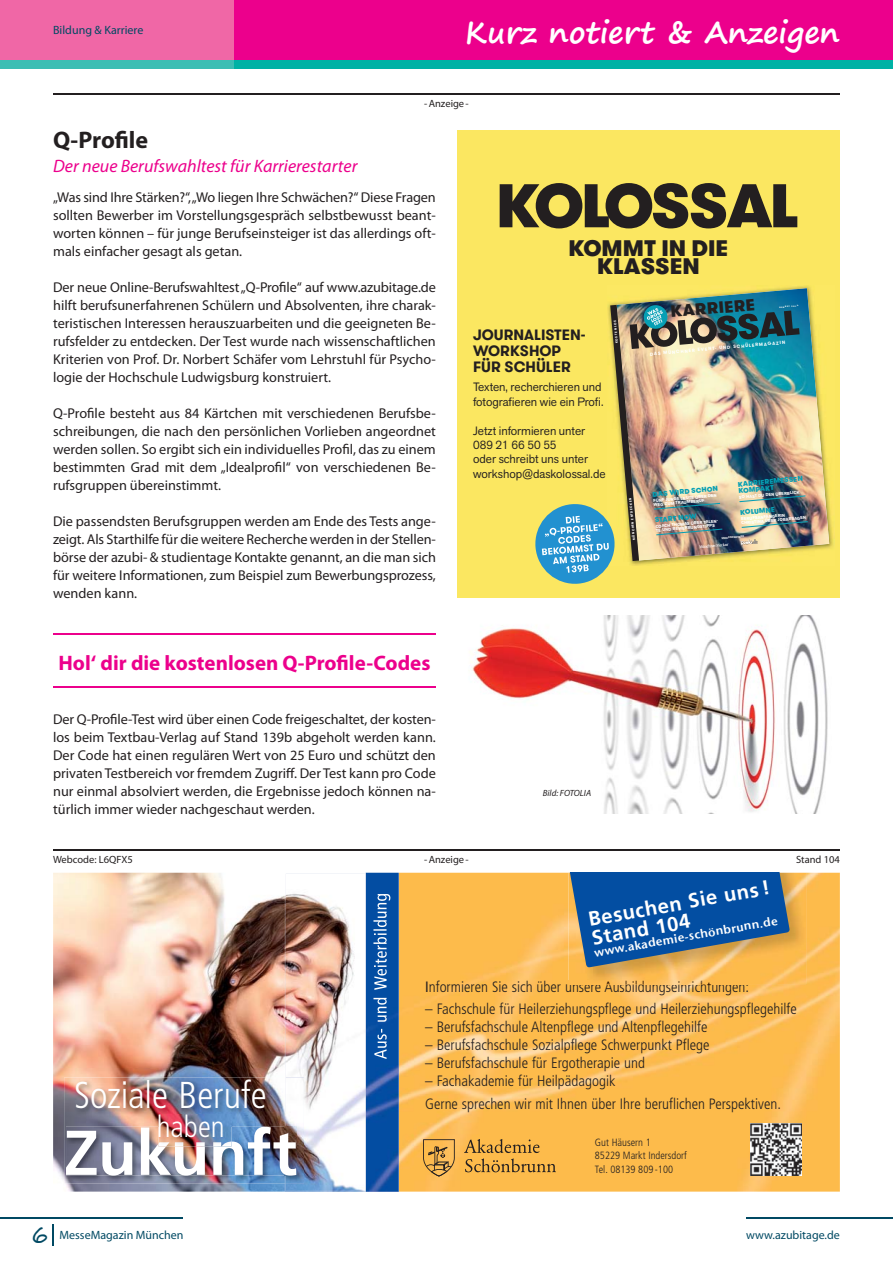
<style>
.page{position:relative;width:893px;height:1263px;background:#fff}
.page>*{position:absolute;margin:0;border:0;box-sizing:border-box;transform-origin:0 0}
.t1{font:700 63.15px "Frutiger";letter-spacing:-.01em;color:#fff}
.t2{font:300 condensed 37.5px "Frutiger";color:#fff}
.t3{font:700 30px "Segoe Print";color:#fff}
.t4{font:300 condensed 30px "Frutiger";color:#fff}
.t5{font:700 24px "Myriad Pro";letter-spacing:-.005em;color:#231f20}
.t6{font:900 22.5px/18px "GT Walsheim";color:#231f20;text-align:center}
.t7{font:700 21px "Myriad Pro";color:#ec008c}
.t8{font:700 20.25px/19.2px "Frutiger";color:#fff}
.t9{font:italic 18px "Myriad Pro";color:#ec008c}
.t10{font:900 16.35px "GT Walsheim";color:#231f20}
.t11{font:300 condensed 15px/22.5px "Frutiger";color:#231f20}
.t12{font:700 15px/15.8px "GT Walsheim";color:#231f20}
.t13{font:300 condensed 15px "Frutiger";color:#1e0f00}
.t14{font:14.25px/18px "Myriad Pro";color:#231f20;text-align:justify}
.t15{font:600 12.15px "Stone Sans";color:#fff}
.t16{font:12px/14.4px "Akzid Grtsk Next";color:#231f20}
.t17{font:12px "Myriad Pro";color:#004963}
.t18{font:300 condensed 10.5px/13.5px "Frutiger";color:#231f20}
.t19{font:10.5px "Myriad Pro";color:#231f20}
.t20{font:italic 9px "Myriad Pro";color:#231f20}
.t21{font:900 6.9px/6.6px "GT Walsheim";color:#069fb4}
.t22{font:700 4.5px "GT Walsheim";color:#fff}
.t23{font:700 4.2px/4.2px "Akzid Grtsk Next";color:#fff}
.t24{font:700 3.15px "GT Walsheim";color:#fff}
.t25{font:700 2.55px "GT Walsheim";color:#fff}
.t26{font:900 1.95px "GT Walsheim";color:#fff}
.s1{font-weight:400}
.s2{color:#1c0800}
.s3{color:#1d0d00}
.s4{color:#1c0a00}
.s5{color:#1f1100}
.s6{font-family:"Segoe Print";font-size:24px}
</style>
<div class="page">
<hr style="left:52px;top:1224px;width:2px;height:22px;background:#004963">
<hr style="left:0;top:1218px;width:183px;height:1px;background:#004963">
<hr style="left:746px;top:1218px;width:147px;height:1px;background:#004963">
<div style="left:234px;top:0;width:659px;height:60px;background:#ec008c"></div>
<div style="left:234px;top:60px;width:659px;height:8px;background:#00b2a5"></div>
<div style="left:0;top:0;width:234px;height:60px;background:#f067a6"></div>
<div style="left:0;top:60px;width:234px;height:8px;background:#3bbeb4"></div>
<hr style="left:53px;top:850px;width:787px;height:1px;background:#231f20">
<hr style="left:53px;top:633px;width:383px;height:2px;background:#ec008c">
<hr style="left:53px;top:686px;width:383px;height:2px;background:#ec008c">
<div style="left:457px;top:130px;width:383px;height:468px;background:#fbe761"></div>
<img style="left:617px;top:288px;width:212px;height:262px">
<svg style="left:500px;top:183px;width:297px;height:45px"></svg>
<hr style="left:53px;top:94px;width:787px;height:1px;background:#231f20">
<img style="left:53px;top:873px;width:787px;height:319px">
<svg style="left:390px;top:873px;width:9px;height:319px;fill:#034da2"></svg>
<svg style="left:367px;top:873px;width:23px;height:319px"></svg>
<img style="left:285px;top:873px;width:81px;height:319px">
<img style="left:366px;top:873px;width:1px;height:319px">
<img style="left:568px;top:873px;width:238px;height:111px">
<img style="left:568px;top:981px;width:180px;height:3px">
<svg style="left:568px;top:873px;width:222px;height:95px"></svg>
<svg style="left:423px;top:1139px;width:32px;height:38px"></svg>
<svg style="left:464px;top:1139px;width:92px;height:33px"></svg>
<img style="left:750px;top:1124px;width:52px;height:51px">
<img style="left:64px;top:1077px;width:240px;height:106px">
<img style="left:285px;top:1077px;width:1px;height:106px">
<img style="left:66px;top:1127px;width:230px;height:49px">
<img style="left:285px;top:1127px;width:1px;height:49px">
<img style="left:158px;top:1115px;width:74px;height:25px">
<img style="left:158px;top:1140px;width:74px;height:6px">
<img style="left:470px;top:616px;width:358px;height:198px">
<img style="left:535px;top:303px;width:274px;height:281px">
<p class="t17" style="left:53px;top:26px;width:92px">Bildung &amp; Karriere</p>
<h3 class="t3" style="left:465px;top:5px;width:376px">Kurz notiert &amp; Anzeigen</h3>
<h3 class="t5" style="left:53px;top:131px;width:97px">Q-Profile</h3>
<p class="t9" style="left:53px;top:159px;width:306px">Der neue Berufswahltest für Karrierestarter</p>
<p class="t19" style="left:424px;top:100px;width:46px">- Anzeige -</p>
<p class="t14" style="left:53px;top:189px;width:384px">„Was sind Ihre Stärken?“, „Wo liegen Ihre Schwächen?“ Diese Fragen sollten Bewerber im Vorstellungsgespräch selbstbewusst beant&shy;worten können – für junge Berufseinsteiger ist das allerdings oft&shy;mals einfacher gesagt als getan.</p>
<p class="t14" style="left:53px;top:279px;width:384px">Der neue Online-Berufswahltest „Q-Profile“ auf www.azubitage.de hilft berufsunerfahrenen Schülern und Absolventen, ihre charak&shy;teristischen Interessen herauszuarbeiten und die geeigneten Be&shy;rufsfelder zu entdecken. Der Test wurde nach wissenschaftlichen Kriterien von Prof. Dr. Norbert Schäfer vom Lehrstuhl für Psycho&shy;logie der Hochschule Ludwigsburg konstruiert.</p>
<p class="t14" style="left:53px;top:405px;width:384px">Q-Profile besteht aus 84 Kärtchen mit verschiedenen Berufsbe&shy;schreibungen, die nach den persönlichen Vorlieben angeordnet werden sollen. So ergibt sich ein individuelles Profil, das zu einem bestimmten Grad mit dem „Idealprofil“ von verschiedenen Be&shy;rufsgruppen übereinstimmt.</p>
<p class="t14" style="left:53px;top:513px;width:384px">Die passendsten Berufsgruppen werden am Ende des Tests ange&shy;zeigt. Als Starthilfe für die weitere Recherche werden in der Stellen&shy;börse der azubi- &amp; studientage Kontakte genannt, an die man sich für weitere Informationen, zum Beispiel zum Bewerbungsprozess, wenden kann.</p>
<h3 class="t7" style="left:58px;top:655px;width:373px">Hol‘ dir die kostenlosen Q-Profile-Codes</h3>
<p class="t14" style="left:53px;top:711px;width:384px">Der Q-Profile-Test wird über einen Code freigeschaltet, der kosten&shy;los beim Textbau-Verlag auf Stand 139b abgeholt werden kann.<br>Der Code hat einen regulären Wert von 25 Euro und schützt den privaten Testbereich vor fremdem Zugriff. Der Test kann pro Code nur einmal absolviert werden, die Ergebnisse jedoch können na&shy;türlich immer wieder nachgeschaut werden.</p>
<h3 class="t6" style="left:569px;top:239px;width:161px">KOMMT IN DIE<br>KLASSEN</h3>
<p class="t10" style="left:670px;top:302px;width:86px;rotate:-5deg">KARRIERE</p>
<p class="t26" style="left:779px;top:306px;width:20px;rotate:-5deg">HERBST 2014</p>
<p class="t24" style="left:615px;top:344px;width:25px;rotate:-95deg">KOSTENLOS</p>
<p class="t12" style="left:473px;top:327px;width:114px">JOURNALISTEN-<br>WORKSHOP<br>FÜR SCHÜLER</p>
<p class="t22" style="left:650px;top:351px;width:137px;rotate:-5deg">DAS MÜNCHNER EVENT- UND SCHÜLERMAGAZIN</p>
<p class="t16" style="left:473px;top:381px;width:132px">Texten, recherchieren und fotografieren wie ein Profi.</p>
<p class="t16" style="left:473px;top:425px;width:134px">Jetzt informieren unter<br>089 21 66 50 55<br>oder schreibt uns unter workshop@daskolossal.de</p>
<p class="t24" style="left:632px;top:540px;width:44px;rotate:-95deg">MÜNCHEN ENTDECKEN</p>
<p class="t21" style="left:652px;top:491px;width:67px;rotate:-5deg">DAS WIRD SCHON</p>
<p class="t23" style="left:653px;top:499px;width:65px;rotate:-5deg">FÜNF JUNGE LEUTE ÜBER DEN<br>WEG ZUM TRAUMBERUF</p>
<p class="t21" style="left:655px;top:517px;width:44px;rotate:-5deg">START NOW</p>
<p class="t23" style="left:655px;top:524px;width:65px;rotate:-5deg">COACH THOMAS ÜBER TALEN-<br>TE UND BEWERBUNGSTIPPS</p>
<p class="t21" style="left:738px;top:481px;width:67px;rotate:-5deg">KARRIEREMESSEN<br>KOMPAKT</p>
<p class="t23" style="left:739px;top:495px;width:62px;rotate:-5deg">SO HAST DU DEN ÜBERBLICK</p>
<p class="t21" style="left:740px;top:509px;width:36px;rotate:-5deg">KOLUMNE</p>
<p class="t23" style="left:741px;top:517px;width:66px;rotate:-5deg">BERUFSANFÄNGERIN<br>CHRISTINA ÜBER JOBABSAGEN</p>
<p class="t25" style="left:721px;top:537px;width:24px;rotate:-5deg">MEDIENPARTNER</p>
<p class="t20" style="left:543px;top:789px;width:50px">Bild: FOTOLIA</p>
<p class="t19" style="left:53px;top:856px;width:81px">Webcode: L6QFX5</p>
<p class="t19" style="left:424px;top:856px;width:46px">- Anzeige -</p>
<p class="t19" style="left:796px;top:856px;width:45px">Stand 104</p>
<h2 class="t2" style="left:74px;top:1079px;width:194px">Soziale Berufe</h2>
<h1 class="t1" style="left:64px;top:1128px;width:235px">Zukunft</h1>
<h3 class="t4" style="left:157px;top:1115px;width:69px">haben</h3>
<h3 class="t8" style="left:587px;top:911px;width:185px;rotate:-10deg">Besuchen Sie uns !<br>Stand 104</h3>
<p class="t15" style="left:594px;top:948px;width:187px;rotate:-10deg">www.akademie-schönbrunn.de</p>
<p class="t11" style="left:425px;top:977px;width:201px"><span class="s1">I</span>nformieren Sie sich über unsere us</p>
<p class="t11" style="left:604px;top:977px;width:146px"><span class="s2">A</span> <span class="s3">bil</span><span class="s4">d</span>ungse nr c ungen:</p>
<p class="t11" style="left:425px;top:999px;width:373px">– Fachschule für Heilerziehungspflege und Heilerziehungspflegehilfe</p>
<p class="t11" style="left:425px;top:1017px;width:284px">– Berufsfachschule Altenpflege und Altenpflegehilfe</p>
<p class="t11" style="left:425px;top:1035px;width:286px">– Berufsfachschule Sozialpflege Schwerpunkt Pflege</p>
<p class="t11" style="left:425px;top:1053px;width:221px">– Berufsfachschule für Ergotherapie und</p>
<p class="t11" style="left:425px;top:1071px;width:357px">– Fachakademie für Heilpädagogik<br>Gerne sprechen wir mit Ihnen über Ihre beruflichen Perspektiven.</p>
<p class="t13" style="left:677px;top:981px;width:35px">i <span class="s3">i</span><span class="s5">h</span><span class="s2">t</span></p>
<p class="t18" style="left:595px;top:1136px;width:93px">Gut Häusern 1<br>85229 Markt Indersdorf<br>Tel. 08139 809 -100</p>
<p class="t17" style="left:31px;top:1231px;width:154px"><span class="s6">6</span> MesseMagazin München</p>
<p class="t17" style="left:746px;top:1231px;width:95px">www.azubitage.de</p>
</div>
